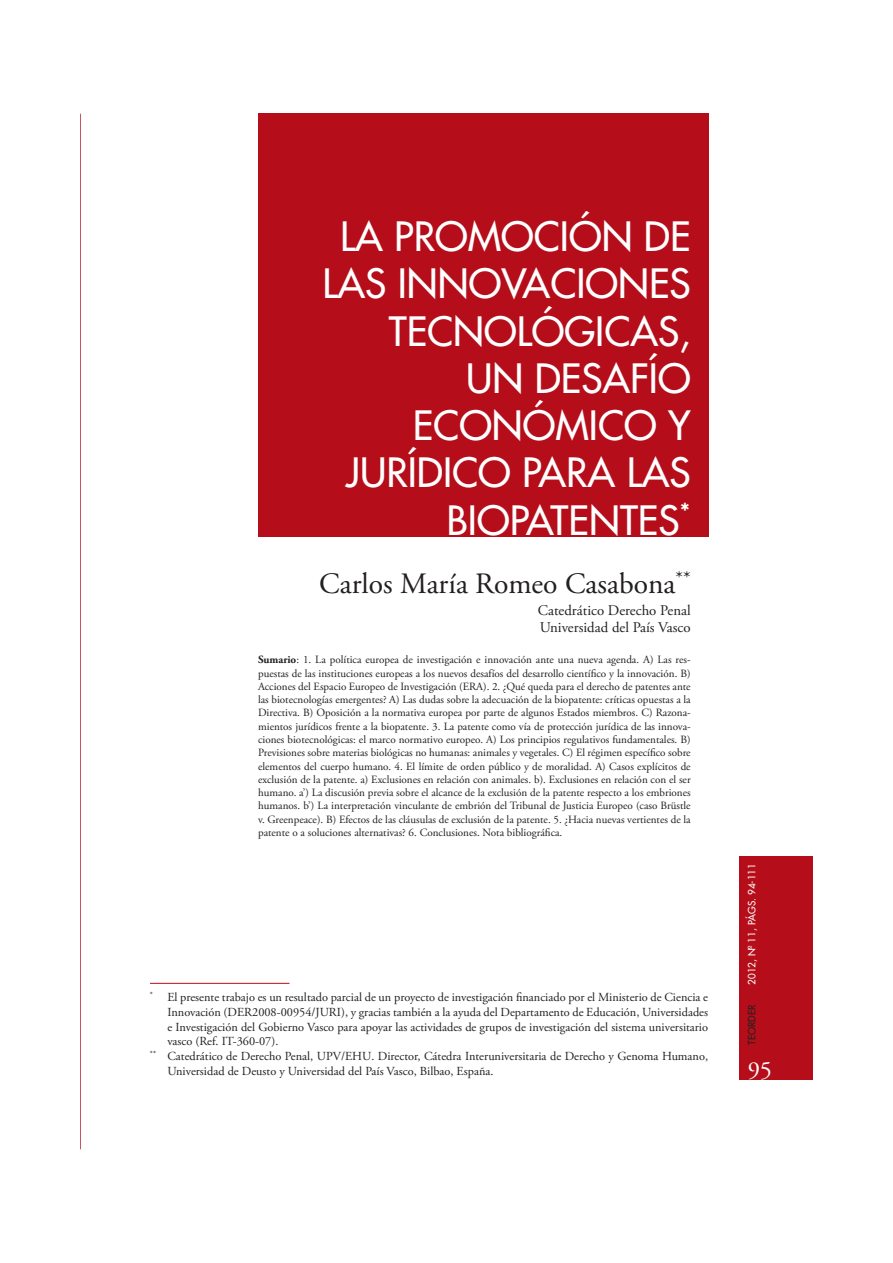
<style>
.page{position:relative;width:893px;height:1263px;background:#fff}
.page>*{position:absolute;margin:0;border:0;box-sizing:border-box;transform-origin:0 0}
.t1{font:39.3px/47.2px "Futura";color:#fff;text-align:right}
.t2{font:29.55px "Adobe Garamond Pro";color:#231f20}
.t3{font:24.6px "Adobe Garamond Pro";color:#fff}
.t4{font:14.7px/17.7px "Adobe Garamond Pro";color:#231f20}
.t5{font:12.3px "Adobe Garamond Pro";color:#231f20}
.t6{font:11.1px/13.4px "Adobe Garamond Pro";color:#231f20;text-align:justify}
.t7{font:9.9px "Futura";color:#fff}
.t8{font:9.9px "Futura";color:#231f20}
.s1{font-weight:700}
</style>
<div class="page">
<div style="left:739px;top:856px;width:73px;height:224px;background:#b50e1a"></div>
<div style="left:258px;top:114px;width:450px;height:423px;background:#b50e1a"></div>
<hr style="left:150px;top:983px;width:139px;height:1px;background:#b50e1a">
<h1 class="t1" style="left:322px;top:216px;width:370px">LA PROMOCIÓN DE<br>LAS INNOVACIONES<br>TECNOLÓGICAS,<br>UN DESAFÍO<br>ECONÓMICO Y<br>JURÍDICO PARA LAS<br>BIOPATENTES<sup>*</sup></h1>
<h2 class="t2" style="left:319px;top:572px;width:373px">Carlos María Romeo Casabona<sup>**</sup></h2>
<h3 class="t4" style="left:537px;top:602px;width:154px">Catedrático Derecho Penal<br>Universidad del País Vasco</h3>
<p class="t6" style="left:258px;top:654px;width:434px"><span class="s1">Sumario</span>: 1. La política europea de investigación e innovación ante una nueva agenda. A) Las res&shy;puestas de las instituciones europeas a los nuevos desafíos del desarrollo científico y la innovación. B)<br>Acciones del Espacio Europeo de Investigación (ERA). 2. ¿Qué queda para el derecho de patentes ante las biotecnologías emergentes? A) Las dudas sobre la adecuación de la biopatente: críticas opuestas a la Directiva. B) Oposición a la normativa europea por parte de algunos Estados miembros. C) Razona&shy;mientos jurídicos frente a la biopatente. 3. La patente como vía de protección jurídica de las innova&shy;ciones biotecnológicas: el marco normativo europeo. A) Los principios regulativos fundamentales. B)<br>Previsiones sobre materias biológicas no humanas: animales y vegetales. C) El régimen específico sobre elementos del cuerpo humano. 4. El límite de orden público y de moralidad. A) Casos explícitos de exclusión de la patente. a) Exclusiones en relación con animales. b). Exclusiones en relación con el ser humano. a’) La discusión previa sobre el alcance de la exclusión de la patente respecto a los embriones humanos. b’) La interpretación vinculante de embrión del Tribunal de Justicia Europeo (caso Brüstle v. Greenpeace). B) Efectos de las cláusulas de exclusión de la patente. 5. ¿Hacia nuevas vertientes de la patente o a soluciones alternativas? 6. Conclusiones. Nota bibliográfica.</p>
<p class="t5" style="left:150px;top:992px;width:559px"><sup>*</sup> El presente trabajo es un resultado parcial de un proyecto de investigación financiado por el Ministerio de Ciencia e</p>
<p class="t5" style="left:167px;top:1007px;width:542px">Innovación (DER2008-00954/JURI), y gracias también a la ayuda del Departamento de Educación, Universidades</p>
<p class="t5" style="left:167px;top:1022px;width:542px">e Investigación del Gobierno Vasco para apoyar las actividades de grupos de investigación del sistema universitario</p>
<p class="t5" style="left:167px;top:1036px;width:112px">vasco (Ref. IT-360-07).</p>
<p class="t5" style="left:150px;top:1051px;width:559px"><sup>**</sup> Catedrático de Derecho Penal, UPV/EHU. Director, Cátedra Interuniversitaria de Derecho y Genoma Humano,</p>
<p class="t5" style="left:167px;top:1066px;width:327px">Universidad de Deusto y Universidad del País Vasco, Bilbao, España.</p>
<p class="t7" style="left:746px;top:985px;width:123px;rotate:-90deg">2012, Nº 11, PÁGS. 94-111</p>
<p class="t8" style="left:746px;top:1045px;width:42px;rotate:-90deg">TEORDER</p>
<h3 class="t3" style="left:747px;top:1060px;width:26px">95</h3>
</div>
